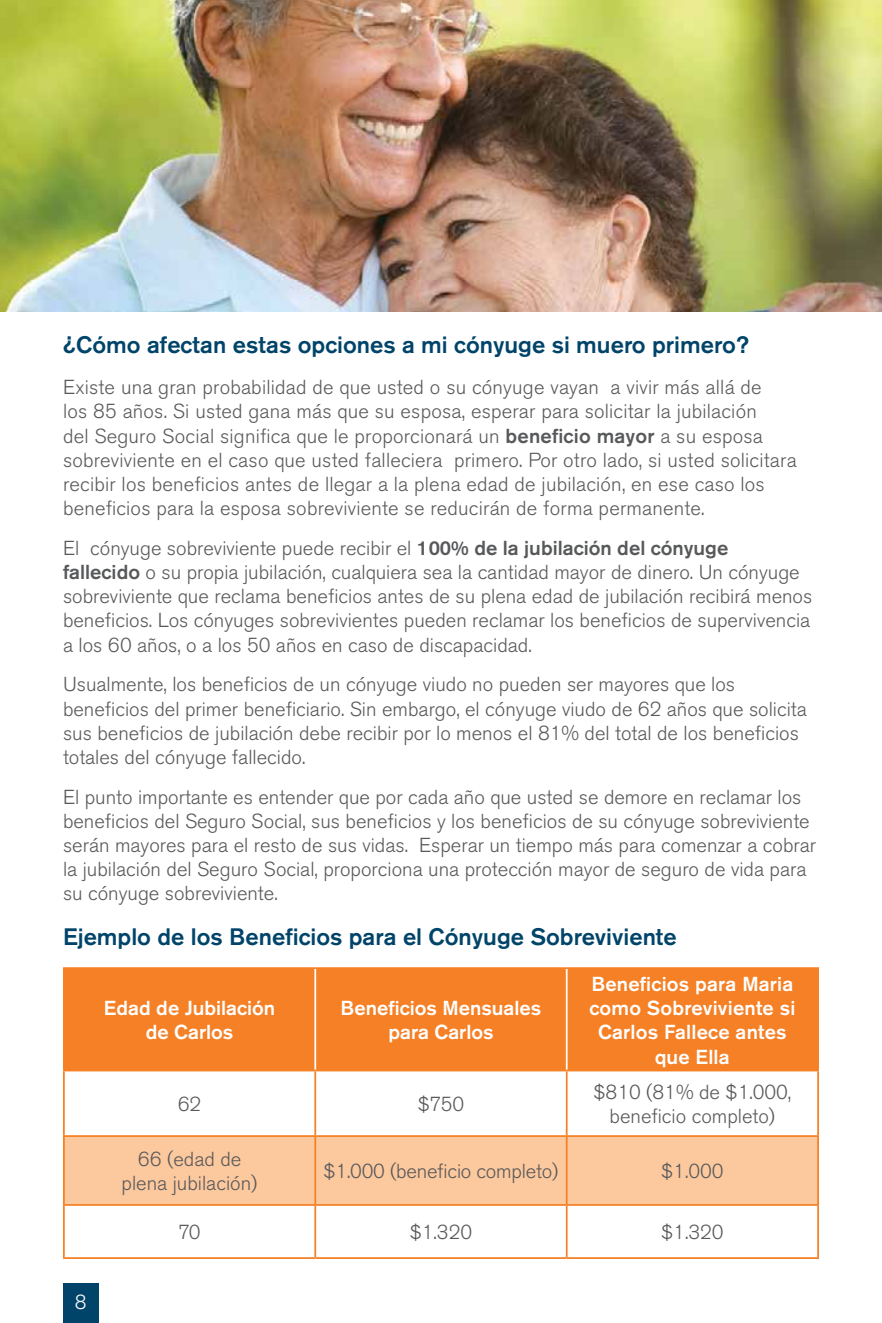
<style>
.page{position:relative;width:882px;height:1323px;background:#fff}
.page>*{position:absolute;margin:0;border:0;box-sizing:border-box;transform-origin:0 0}
.t1{font:500 23.62px "Akzidenz Grotesk BE";color:#00446a}
.t2{font:300 20.12px/24.2px "Akzidenz Grotesk BE";color:#58595b}
.t3{font:500 20.12px/24.2px "Akzidenz Grotesk BE";letter-spacing:.01em;color:#fff;text-align:center}
.t4{font:300 20.12px "Akzidenz Grotesk BE";color:#fff}
.s1{font-weight:500}
</style>
<div class="page">
<div style="left:63px;top:1283px;width:35px;height:40px;background:#00446a"></div>
<div style="left:65px;top:969px;width:752px;height:101px;background:#f58025"></div>
<div style="left:65px;top:1137px;width:752px;height:67px;background:#fcc89d"></div>
<hr style="left:63px;top:967px;width:252px;height:2px;background:#f58025">
<hr style="left:63px;top:969px;width:2px;height:101px;background:#f58025">
<hr style="left:315px;top:967px;width:252px;height:2px;background:#f58025">
<hr style="left:567px;top:967px;width:252px;height:2px;background:#f58025">
<hr style="left:817px;top:969px;width:2px;height:101px;background:#f58025">
<hr style="left:63px;top:1070px;width:252px;height:1px;background:#f58025">
<hr style="left:63px;top:1071px;width:2px;height:64px;background:#f58025">
<hr style="left:315px;top:1070px;width:252px;height:1px;background:#f58025">
<hr style="left:314px;top:1071px;width:2px;height:64px;background:#f58025">
<hr style="left:567px;top:1070px;width:252px;height:1px;background:#f58025">
<hr style="left:566px;top:1071px;width:2px;height:64px;background:#f58025">
<hr style="left:817px;top:1071px;width:2px;height:64px;background:#f58025">
<hr style="left:63px;top:1135px;width:252px;height:2px;background:#f58025">
<hr style="left:63px;top:1137px;width:2px;height:67px;background:#f58025">
<hr style="left:315px;top:1135px;width:252px;height:2px;background:#f58025">
<hr style="left:314px;top:1137px;width:2px;height:67px;background:#f58025">
<hr style="left:567px;top:1135px;width:252px;height:2px;background:#f58025">
<hr style="left:566px;top:1137px;width:2px;height:67px;background:#f58025">
<hr style="left:817px;top:1137px;width:2px;height:67px;background:#f58025">
<hr style="left:63px;top:1204px;width:252px;height:2px;background:#f58025">
<hr style="left:63px;top:1206px;width:2px;height:51px;background:#f58025">
<hr style="left:315px;top:1204px;width:252px;height:2px;background:#f58025">
<hr style="left:314px;top:1206px;width:2px;height:51px;background:#f58025">
<hr style="left:567px;top:1204px;width:252px;height:2px;background:#f58025">
<hr style="left:566px;top:1206px;width:2px;height:51px;background:#f58025">
<hr style="left:817px;top:1206px;width:2px;height:51px;background:#f58025">
<hr style="left:63px;top:1257px;width:252px;height:2px;background:#f58025">
<hr style="left:315px;top:1257px;width:252px;height:2px;background:#f58025">
<hr style="left:567px;top:1257px;width:252px;height:2px;background:#f58025">
<hr style="left:314px;top:969px;width:2px;height:101px;background:#fff">
<hr style="left:566px;top:969px;width:2px;height:101px;background:#fff">
<img style="left:0;top:0;width:882px;height:311px">
<p class="t1" style="left:63px;top:330px;width:688px">¿Cómo afectan estas opciones a mi cónyuge si muero primero?</p>
<p class="t2" style="left:63px;top:376px;width:735px">Existe una gran probabilidad de que usted o su cónyuge vayan a vivir más allá de<br>los 85 años. Si usted gana más que su esposa, esperar para solicitar la jubilación<br>del Seguro Social significa que le proporcionará un <span class="s1">beneficio mayor</span> a su esposa sobreviviente en el caso que usted falleciera primero. Por otro lado, si usted solicitara recibir los beneficios antes de llegar a la plena edad de jubilación, en ese caso los beneficios para la esposa sobreviviente se reducirán de forma permanente.</p>
<p class="t2" style="left:63px;top:536px;width:751px">El cónyuge sobreviviente puede recibir el <span class="s1">100% de la jubilación del cónyuge<br>fallecido</span> o su propia jubilación, cualquiera sea la cantidad mayor de dinero. Un cónyuge sobreviviente que reclama beneficios antes de su plena edad de jubilación recibirá menos beneficios. Los cónyuges sobrevivientes pueden reclamar los beneficios de supervivencia a los 60 años, o a los 50 años en caso de discapacidad.</p>
<p class="t2" style="left:63px;top:673px;width:745px">Usualmente, los beneficios de un cónyuge viudo no pueden ser mayores que los beneficios del primer beneficiario. Sin embargo, el cónyuge viudo de 62 años que solicita sus beneficios de jubilación debe recibir por lo menos el 81% del total de los beneficios totales del cónyuge fallecido.</p>
<p class="t2" style="left:63px;top:785px;width:755px">El punto importante es entender que por cada año que usted se demore en reclamar los beneficios del Seguro Social, sus beneficios y los beneficios de su cónyuge sobreviviente serán mayores para el resto de sus vidas. Esperar un tiempo más para comenzar a cobrar la jubilación del Seguro Social, proporciona una protección mayor de seguro de vida para su cónyuge sobreviviente.</p>
<p class="t1" style="left:63px;top:922px;width:615px">Ejemplo de los Beneficios para el Cónyuge Sobreviviente</p>
<p class="t3" style="left:104px;top:996px;width:173px">Edad de Jubilación de Carlos</p>
<p class="t3" style="left:341px;top:996px;width:202px">Beneficios Mensuales para Carlos</p>
<p class="t2" style="left:178px;top:1092px;width:25px">62</p>
<p class="t2" style="left:418px;top:1092px;width:48px">$750</p>
<p class="t3" style="left:589px;top:972px;width:208px">Beneficios para Maria como Sobreviviente si<br>Carlos Fallece antes que Ella</p>
<p class="t2" style="left:593px;top:1080px;width:199px;text-align:center">$810 (81% de $1.000, beneficio completo)</p>
<p class="t2" style="left:122px;top:1147px;width:137px;text-align:center">66 (edad de plena jubilación)</p>
<p class="t2" style="left:324px;top:1159px;width:236px">$1.000 (beneficio completo)</p>
<p class="t2" style="left:661px;top:1159px;width:64px">$1.000</p>
<p class="t4" style="left:75px;top:1291px;width:13px">8</p>
<p class="t2" style="left:178px;top:1220px;width:24px">70</p>
<p class="t2" style="left:410px;top:1220px;width:64px">$1.320</p>
<p class="t2" style="left:661px;top:1220px;width:64px">$1.320</p>
</div>
